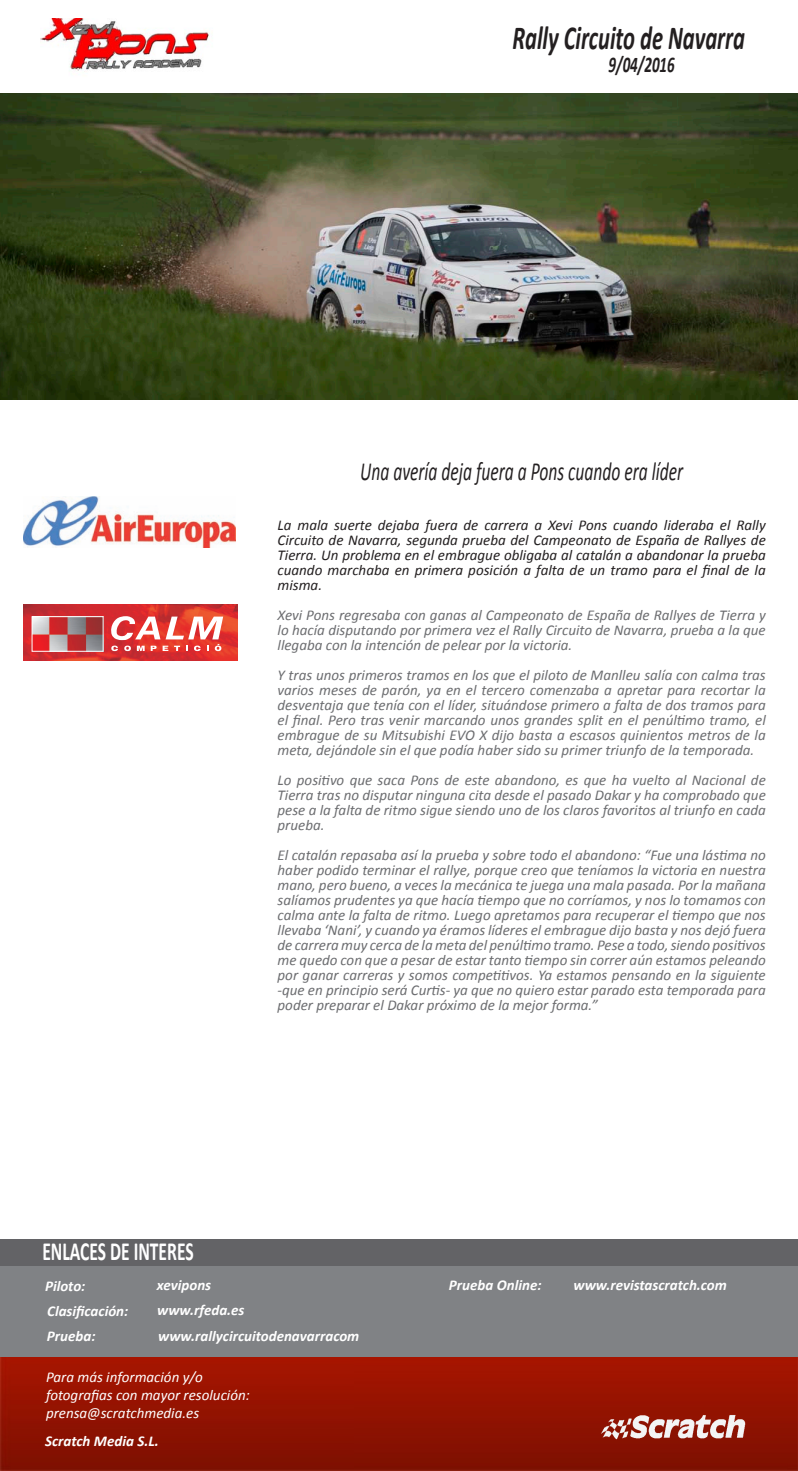
<style>
.page{position:relative;width:798px;height:1471px;background:#fff}
.page>*{position:absolute;margin:0;border:0;box-sizing:border-box;transform-origin:0 0}
.t1{font:italic 700 33.75px "Calibri";color:#231f20;scale:.67 1}
.t2{font:italic 26.25px "Calibri";color:#231f20;scale:.67 1}
.t3{font:700 26.25px "Calibri";color:#fff;scale:.67 1}
.t4{font:italic 700 22.5px "Calibri";color:#231f20;scale:.67 1}
.t5{font:italic 15px/15px "Calibri";color:#6c6d70;text-align:justify}
.t6{font:italic 15px/15px "Calibri";color:#231f20;text-align:justify}
.t7{font:italic 700 15px/24.9px "Calibri";color:#fff}
.t8{font:italic 15px/18px "Calibri";color:#fff}
</style>
<div class="page">
<img style="left:0;top:1356px;width:354px;height:114px">
<img style="left:354px;top:1356px;width:443px;height:114px">
<img style="left:593px;top:1413px;width:159px;height:27px">
<div style="left:0;top:1265px;width:797px;height:91px;background:#808285"></div>
<div style="left:0;top:1238px;width:797px;height:27px;background:#636366"></div>
<img style="left:23px;top:496px;width:212px;height:51px">
<img style="left:0;top:94px;width:797px;height:306px">
<img style="left:40px;top:19px;width:169px;height:53px">
<img style="left:23px;top:604px;width:88px;height:56px">
<img style="left:34px;top:618px;width:68px;height:32px">
<div style="left:32px;top:616px;width:72px;height:36px;border:1px solid #fff"></div>
<svg style="left:111px;top:604px;width:126px;height:56px"></svg>
<h1 class="t1" style="left:512px;top:16px;width:348px">Rally Circuito de Navarra</h1>
<h3 class="t4" style="left:608px;top:51px;width:100px">9/04/2016</h3>
<h2 class="t2" style="left:360px;top:453px;width:483px">Una avería deja fuera a Pons cuando era líder</h2>
<p class="t6" style="left:277px;top:516px;width:489px">La mala suerte dejaba fuera de carrera a Xevi Pons cuando lideraba el Rally Circuito de Navarra, segunda prueba del Campeonato de España de Rallyes de Tierra. Un problema en el embrague obligaba al catalán a abandonar la prueba cuando marchaba en primera posición a falta de un tramo para el final de la misma.</p>
<p class="t5" style="left:277px;top:606px;width:489px">Xevi Pons regresaba con ganas al Campeonato de España de Rallyes de Tierra y lo hacía disputando por primera vez el Rally Circuito de Navarra, prueba a la que llegaba con la intención de pelear por la victoria.</p>
<p class="t5" style="left:277px;top:666px;width:489px">Y tras unos primeros tramos en los que el piloto de Manlleu salía con calma tras varios meses de parón, ya en el tercero comenzaba a apretar para recortar la desventaja que tenía con el líder, situándose primero a falta de dos tramos para el final. Pero tras venir marcando unos grandes split en el penúltimo tramo, el embrague de su Mitsubishi EVO X dijo basta a escasos quinientos metros de la meta, dejándole sin el que podía haber sido su primer triunfo de la temporada.</p>
<p class="t5" style="left:277px;top:771px;width:489px">Lo positivo que saca Pons de este abandono, es que ha vuelto al Nacional de Tierra tras no disputar ninguna cita desde el pasado Dakar y ha comprobado que pese a la falta de ritmo sigue siendo uno de los claros favoritos al triunfo en cada prueba.</p>
<p class="t5" style="left:277px;top:846px;width:489px">El catalán repasaba así la prueba y sobre todo el abandono: “Fue una lástima no haber podido terminar el rallye, porque creo que teníamos la victoria en nuestra mano, pero bueno, a veces la mecánica te juega una mala pasada. Por la mañana salíamos prudentes ya que hacía tiempo que no corríamos, y nos lo tomamos con calma ante la falta de ritmo. Luego apretamos para recuperar el tiempo que nos llevaba ‘Nani’, y cuando ya éramos líderes el embrague dijo basta y nos dejó fuera de carrera muy cerca de la meta del penúltimo tramo. Pese a todo, siendo positivos me quedo con que a pesar de estar tanto tiempo sin correr aún estamos peleando por ganar carreras y somos competitivos. Ya estamos pensando en la siguiente -que en principio será Curtis- ya que no quiero estar parado esta temporada para poder preparar el Dakar próximo de la mejor forma.”</p>
<h2 class="t3" style="left:42px;top:1234px;width:227px">ENLACES DE INTERES</h2>
<p class="t7" style="left:45px;top:1273px;width:42px">Piloto:</p>
<p class="t7" style="left:157px;top:1272px;width:56px">xevipons</p>
<p class="t7" style="left:47px;top:1298px;width:83px">Clasificación:<br>Prueba:</p>
<p class="t7" style="left:157px;top:1297px;width:89px">www.rfeda.es</p>
<p class="t7" style="left:158px;top:1323px;width:203px">www.rallycircuitodenavarracom</p>
<p class="t8" style="left:46px;top:1367px;width:205px">Para más información y/o fotografias con mayor resolución: prensa@scratchmedia.es</p>
<p class="t7" style="left:45px;top:1428px;width:115px">Scratch Media S.L.</p>
<p class="t7" style="left:449px;top:1272px;width:94px">Prueba Online:</p>
<p class="t7" style="left:573px;top:1272px;width:155px">www.revistascratch.com</p>
</div>
